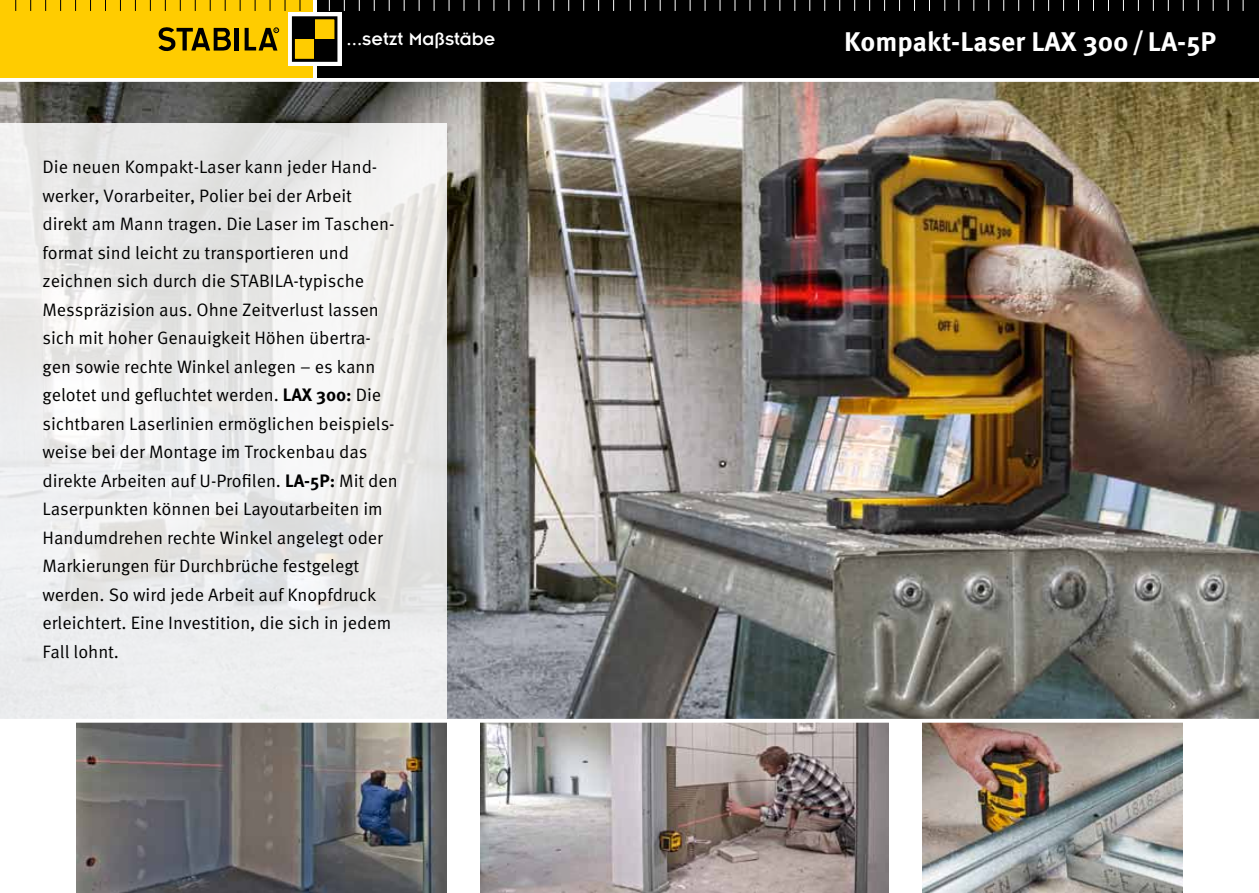
<style>
.page{position:relative;width:1259px;height:893px;background:#fff}
.page>*{position:absolute;margin:0;border:0;box-sizing:border-box;transform-origin:0 0}
.t1{font:700 27px "Meta Pro";color:#fff}
.t2{font:19.5px "Insignia";letter-spacing:.005em;color:#fff}
.t3{font:18px/28.5px "Meta Pro";letter-spacing:-.005em;color:#000}
.s1{font-weight:700}
</style>
<div class="page">
<div style="left:316px;top:0;width:313px;height:78px;background:#000"></div>
<div style="left:0;top:0;width:313px;height:78px;background:#fc0"></div>
<div style="left:288px;top:12px;width:53px;height:54px;background:linear-gradient(to right,#fff,#fff)"></div>
<div style="left:293px;top:39px;width:22px;height:21px;background:#fc0"></div>
<div style="left:315px;top:18px;width:21px;height:21px;background:#fc0"></div>
<div style="left:293px;top:18px;width:22px;height:21px;background:#000"></div>
<div style="left:315px;top:39px;width:21px;height:21px;background:#000"></div>
<div style="left:292px;top:16px;width:45px;height:46px;border:3px solid #000"></div>
<svg style="left:245px;top:28px;width:34px;height:23px"></svg>
<hr style="left:235px;top:28px;width:4px;height:22px;background:#000">
<svg style="left:158px;top:27px;width:73px;height:25px"></svg>
<div style="left:629px;top:0;width:630px;height:78px;background:#000"></div>
<img style="left:0;top:82px;width:1259px;height:637px">
<img style="left:480px;top:723px;width:409px;height:170px">
<img style="left:923px;top:723px;width:259px;height:170px">
<svg style="left:0;top:123px;width:446px;height:770px;fill:#ececed"></svg>
<img style="left:77px;top:723px;width:369px;height:170px">
<svg style="left:0;top:81px;width:1259px;height:1px"></svg>
<svg style="left:0;top:719px;width:1183px;height:4px"></svg>
<p class="t2" style="left:346px;top:29px;width:151px">...setzt Maßstäbe</p>
<h1 class="t1" style="left:844px;top:25px;width:374px">Kompakt-Laser LAX 300/ LA-5P</h1>
<p class="t3" style="left:43px;top:153px;width:357px">Die neuen Kompakt-Laser kann jeder Hand&shy;werker, Vorarbeiter, Polier bei der Arbeit direkt am Mann tragen. Die Laser im Taschen&shy;format sind leicht zu transportieren und zeichnen sich durch die STABILA-typische Messpräzision aus. Ohne Zeitverlust lassen sich mit hoher Genauigkeit Höhen übertra&shy;gen sowie rechte Winkel anlegen – es kann gelotet und gefluchtet werden. <span class="s1">LAX 300:</span> Die sichtbaren Laserlinien ermöglichen beispiels&shy;weise bei der Montage im Trockenbau das direkte Arbeiten auf U-Profilen. <span class="s1">LA-5P:</span> Mit den Laserpunkten können bei Layoutarbeiten im Handumdrehen rechte Winkel angelegt oder Markierungen für Durchbrüche festgelegt werden. So wird jede Arbeit auf Knopfdruck erleichtert. Eine Investition, die sich in jedem Fall lohnt.</p>
</div>
